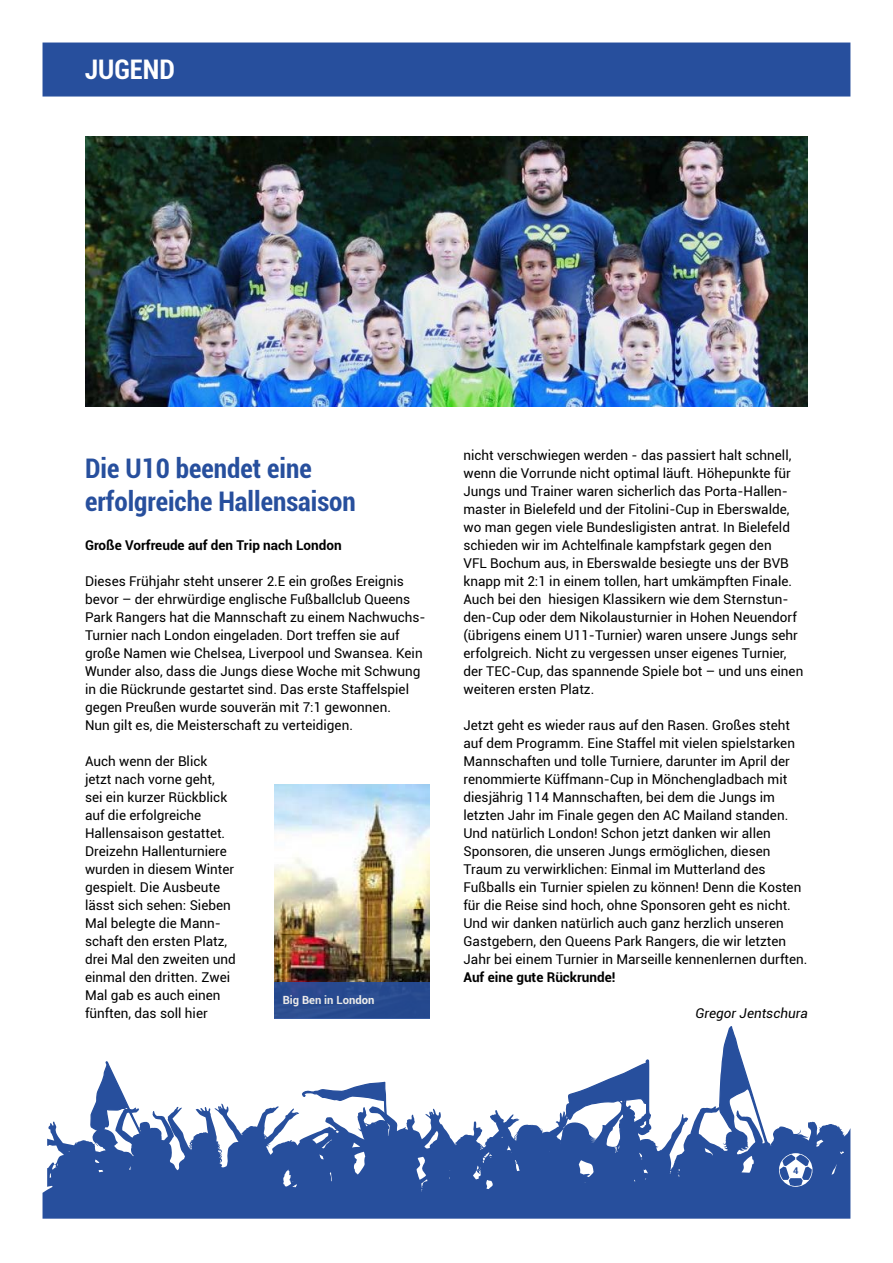
<style>
.page{position:relative;width:893px;height:1263px;background:#fff}
.page>*{position:absolute;margin:0;border:0;box-sizing:border-box;transform-origin:0 0}
.t1{font:700 condensed 27px/32.4px "Roboto";color:#274f9d}
.t2{font:700 condensed 27px "Roboto";color:#fff}
.t3{font:13.5px/18px "Roboto";color:#000}
.t4{font:700 13.5px "Roboto";color:#000}
.t5{font:italic 13.5px "Roboto";color:#000}
.t6{font:700 11.25px "Roboto";color:#fff}
.t7{font:700 9.3px "Roboto";color:#274f9d}
</style>
<div class="page">
<svg style="left:43px;top:1103px;width:807px;height:116px;fill:#274f9d"></svg>
<div style="left:43px;top:43px;width:807px;height:54px;background:#274f9d;border:2px solid #274f9d"></div>
<svg style="left:566px;top:1060px;width:86px;height:159px"></svg>
<svg style="left:300px;top:1082px;width:91px;height:122px"></svg>
<svg style="left:90px;top:1061px;width:69px;height:145px"></svg>
<img style="left:85px;top:136px;width:722px;height:270px">
<img style="left:274px;top:784px;width:155px;height:198px">
<div style="left:274px;top:982px;width:155px;height:36px;background:#284a8f"></div>
<svg style="left:718px;top:1027px;width:95px;height:187px"></svg>
<div style="left:789px;top:1166px;width:13px;height:8px;background:#fff"></div>
<h1 class="t2" style="left:85px;top:50px;width:91px">JUGEND</h1>
<h1 class="t1" style="left:85px;top:451px;width:272px">Die U10 beendet eine erfolgreiche Hallensaison</h1>
<p class="t4" style="left:85px;top:536px;width:258px">Große Vorfreude auf den Trip nach London</p>
<p class="t3" style="left:85px;top:572px;width:342px">Dieses Frühjahr steht unserer 2.E ein großes Ereignis bevor – der ehrwürdige englische Fußballclub Queens Park Rangers hat die Mannschaft zu einem Nachwuchs-Turnier nach London eingeladen. Dort treffen sie auf große Namen wie Chelsea, Liverpool und Swansea. Kein Wunder also, dass die Jungs diese Woche mit Schwung in die Rückrunde gestartet sind. Das erste Staffelspiel gegen Preußen wurde souverän mit 7:1 gewonnen.<br>Nun gilt es, die Meisterschaft zu verteidigen.</p>
<p class="t3" style="left:85px;top:752px;width:152px">Auch wenn der Blick jetzt nach vorne geht,<br>sei ein kurzer Rückblick auf die erfolgreiche<br>Hallensaison gestattet.<br>Dreizehn Hallenturniere wurden in diesem Winter gespielt. Die Ausbeute lässt sich sehen: Sieben<br>Mal belegte die Mann&shy;schaft den ersten Platz, drei Mal den zweiten und einmal den dritten. Zwei<br>Mal gab es auch einen fünften, das soll hier</p>
<p class="t6" style="left:283px;top:992px;width:93px">Big Ben in London</p>
<p class="t3" style="left:463px;top:446px;width:341px">nicht verschwiegen werden - das passiert halt schnell, wenn die Vorrunde nicht optimal läuft. Höhepunkte für Jungs und Trainer waren sicherlich das Porta-Hallen&shy;master in Bielefeld und der Fitolini-Cup in Eberswalde, wo man gegen viele Bundesligisten antrat. In Bielefeld schieden wir im Achtelfinale kampfstark gegen den<br>VFL Bochum aus, in Eberswalde besiegte uns der BVB knapp mit 2:1 in einem tollen, hart umkämpften Finale.<br>Auch bei den hiesigen Klassikern wie dem Sternstun&shy;den-Cup oder dem Nikolausturnier in Hohen Neuendorf (übrigens einem U11-Turnier) waren unsere Jungs sehr erfolgreich. Nicht zu vergessen unser eigenes Turnier, der TEC-Cup, das spannende Spiele bot – und uns einen weiteren ersten Platz.</p>
<p class="t3" style="left:463px;top:716px;width:345px">Jetzt geht es wieder raus auf den Rasen. Großes steht auf dem Programm. Eine Staffel mit vielen spielstarken Mannschaften und tolle Turniere, darunter im April der renommierte Küffmann-Cup in Mönchengladbach mit diesjährig 114 Mannschaften, bei dem die Jungs im letzten Jahr im Finale gegen den AC Mailand standen.<br>Und natürlich London! Schon jetzt danken wir allen Sponsoren, die unseren Jungs ermöglichen, diesen Traum zu verwirklichen: Einmal im Mutterland des Fußballs ein Turnier spielen zu können! Denn die Kosten für die Reise sind hoch, ohne Sponsoren geht es nicht.<br>Und wir danken natürlich auch ganz herzlich unseren Gastgebern, den Queens Park Rangers, die wir letzten Jahr bei einem Turnier in Marseille kennenlernen durften.</p>
<p class="t4" style="left:463px;top:968px;width:153px">Auf eine gute Rückrunde!</p>
<p class="t5" style="left:695px;top:1004px;width:114px">Gregor Jentschura</p>
<p class="t7" style="left:793px;top:1164px;width:7px">4</p>
</div>
